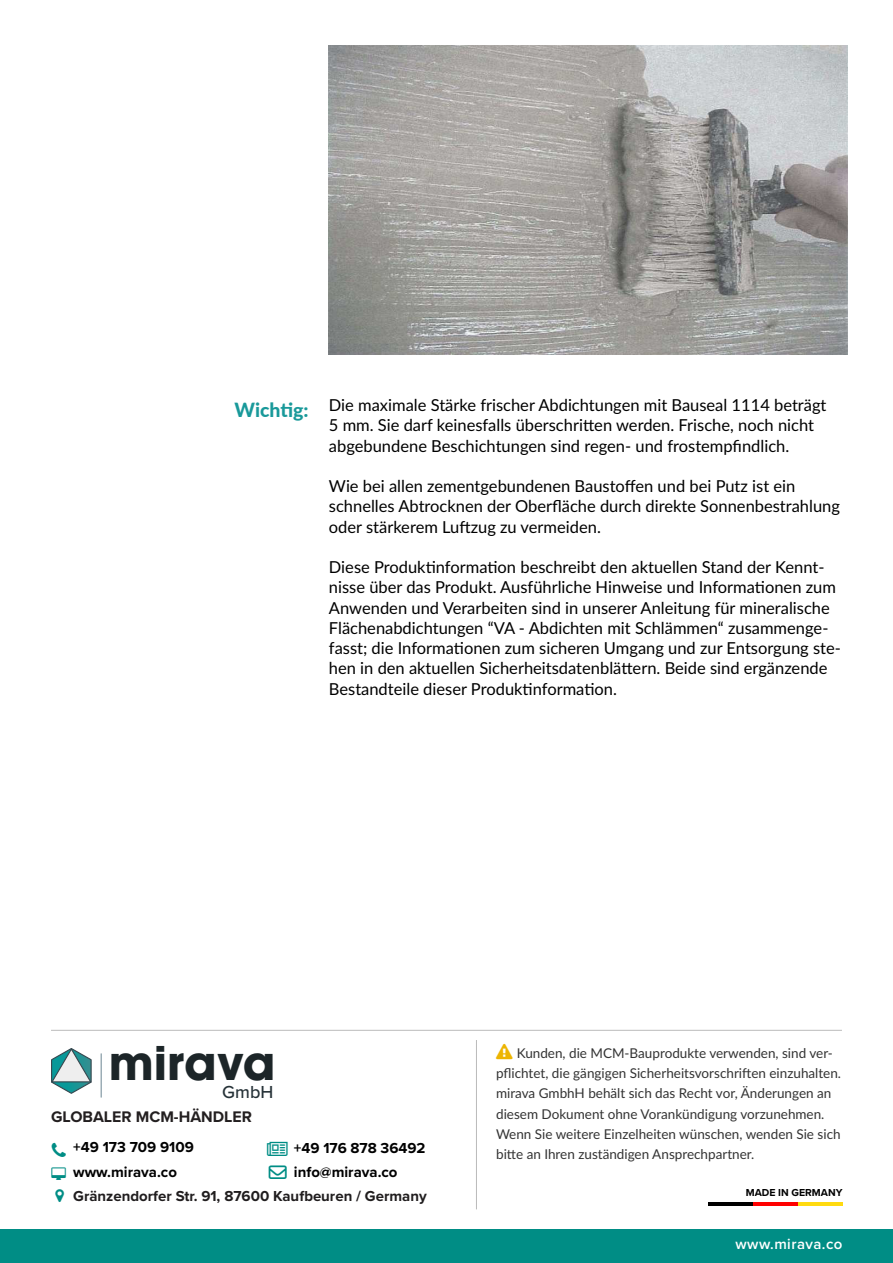
<style>
.page{position:relative;width:893px;height:1263px;background:#fff}
.page>*{position:absolute;margin:0;border:0;box-sizing:border-box;transform-origin:0 0}
.t1{font:700 46.35px "Avant Garde LT";color:#1c2528}
.ARCAN_Print_-_Side_H{font:800 19.5px "Lato";letter-spacing:-.005em;color:#19999a}
.t2{font:500 18px "Proxima Nova";color:#263238}
.ARCAN_Print_-_Paragr{font:16.5px/20.2px "Lato";color:#000}
.t3{font:700 15.9px "Proxima Nova";color:#231f20}
.t4{font:700 15px "Proxima Nova";color:#000}
.t5{font:700 15px "Proxima Nova";color:#201d1e}
.t6{font:600 15px "Proxima Nova";letter-spacing:.03em;color:#fff}
.Paragraph_Style_2{font:13.5px/20.2px "Lato";color:#333}
.t7{font:700 10.5px "Proxima Nova";color:#000}
.s1{color:#edb502}
</style>
<div class="page">
<img style="left:329px;top:45px;width:519px;height:309px">
<hr style="left:51px;top:1030px;width:791px;height:1px;background:#bbb">
<hr style="left:476px;top:1040px;width:1px;height:169px;background:#bbb">
<div style="left:0;top:1229px;width:893px;height:34px;background:#008d85"></div>
<hr style="left:753px;top:1202px;width:45px;height:4px;background:#f00">
<hr style="left:798px;top:1202px;width:44px;height:4px;background:#ffda10">
<hr style="left:708px;top:1202px;width:45px;height:4px;background:#000">
<hr style="left:101px;top:1053px;width:1px;height:44px;background:#78909c">
<svg style="left:51px;top:1048px;width:41px;height:46px"></svg>
<p class="ARCAN_Print_-_Side_H" style="left:235px;top:395px;width:76px">Wichtig:</p>
<p class="ARCAN_Print_-_Paragr" style="left:329px;top:394px;width:499px">Die maximale Stärke frischer Abdichtungen mit Bauseal 1114 beträgt</p>
<p class="ARCAN_Print_-_Paragr" style="left:329px;top:414px;width:487px">5 mm. Sie darf keinesfalls überschritten werden. Frische, noch nicht abgebundene Beschichtungen sind regen- und frostempfindlich.</p>
<p class="ARCAN_Print_-_Paragr" style="left:329px;top:475px;width:513px">Wie bei allen zementgebundenen Baustoffen und bei Putz ist ein schnelles Abtrocknen der Oberfläche durch direkte Sonnenbestrahlung oder stärkerem Luftzug zu vermeiden.</p>
<p class="ARCAN_Print_-_Paragr" style="left:329px;top:556px;width:513px">Diese Produktinformation beschreibt den aktuellen Stand der Kennt&shy;nisse über das Produkt. Ausführliche Hinweise und Informationen zum Anwenden und Verarbeiten sind in unserer Anleitung für mineralische Flächenabdichtungen “VA - Abdichten mit Schlämmen“ zusammenge&shy;fasst; die Informationen zum sicheren Umgang und zur Entsorgung ste&shy;hen in den aktuellen Sicherheitsdatenblättern. Beide sind ergänzende Bestandteile dieser Produktinformation.</p>
<p class="t1" style="left:109px;top:1033px;width:168px">mirava</p>
<p class="t2" style="left:222px;top:1078px;width:53px">GmbH</p>
<p class="t3" style="left:51px;top:1105px;width:202px">GLOBALER MCM-HÄNDLER</p>
<p class="t4" style="left:73px;top:1136px;width:122px">+49 173 709 9109</p>
<p class="t4" style="left:294px;top:1137px;width:133px">+49 176 878 36492</p>
<p class="t4" style="left:73px;top:1161px;width:105px">www.mirava.co</p>
<p class="t4" style="left:294px;top:1161px;width:105px">info@mirava.co</p>
<p class="t5" style="left:73px;top:1185px;width:355px">Gränzendorfer Str. 91, 87600 Kaufbeuren / Germany</p>
<p class="Paragraph_Style_2" style="left:496px;top:1042px;width:347px"><span class="s1">❑</span> Kunden, die MCM-Bauprodukte verwenden, sind ver&shy;pflichtet, die gängigen Sicherheitsvorschriften einzuhalten. mirava GmbhH behält sich das Recht vor, Änderungen an diesem Dokument ohne Vorankündigung vorzunehmen.<br>Wenn Sie weitere Einzelheiten wünschen, wenden Sie sich bitte an Ihren zuständigen Ansprechpartner.</p>
<p class="t7" style="left:746px;top:1185px;width:98px">MADE IN GERMANY</p>
<p class="t6" style="left:735px;top:1232px;width:108px">www.mirava.co</p>
</div>
